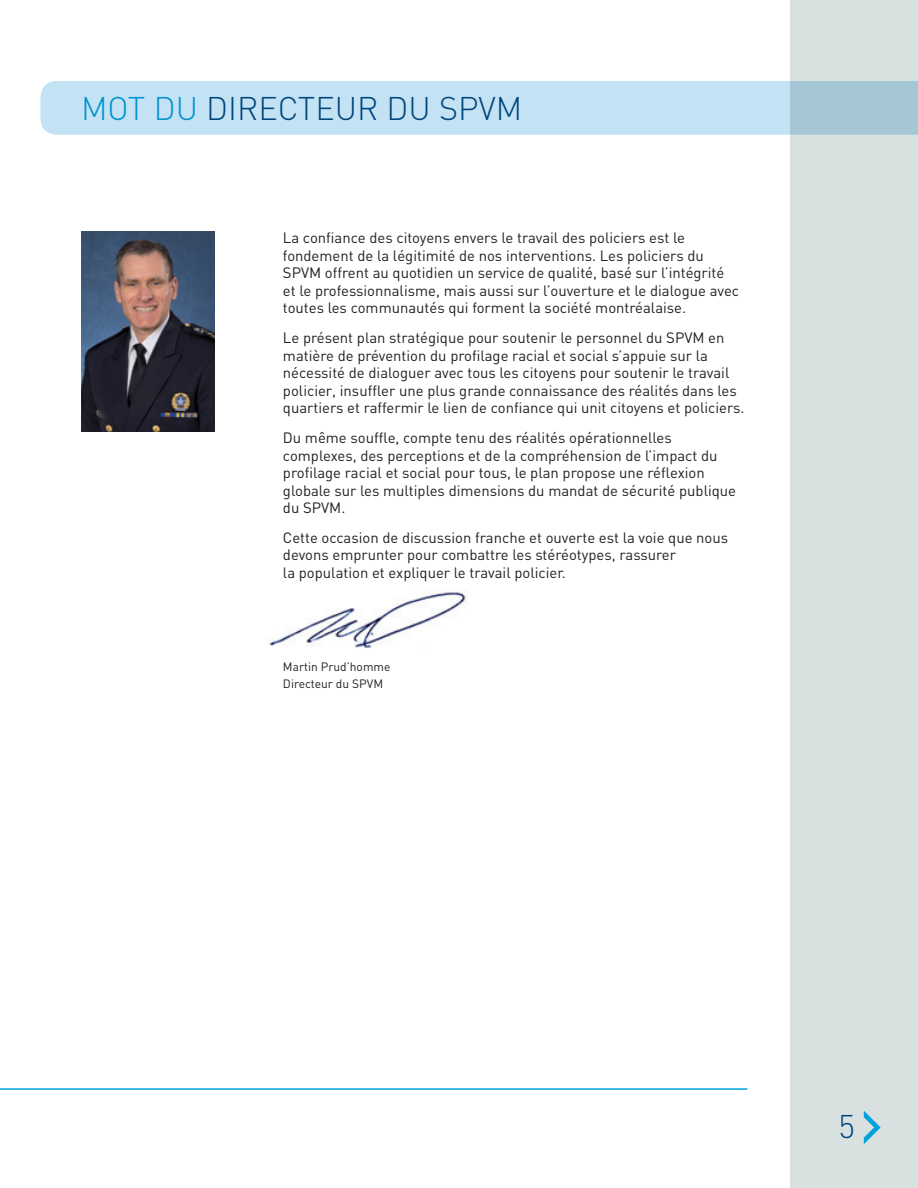
<style>
.page{position:relative;width:918px;height:1188px;background:#fff}
.page>*{position:absolute;margin:0;border:0;box-sizing:border-box;transform-origin:0 0}
.t1{font:300 32.4px "DIN";color:#00467e}
.t2{font:300 32.4px "DIN";color:#0093d0}
.t3{font:14.85px/17.5px "DIN";color:#231f20}
.t4{font:12px/16.5px "DIN";color:#231f20}
.s1{color:#00467e}
</style>
<div class="page">
<div style="left:790px;top:0;width:128px;height:1188px;background:#d9e1e0"></div>
<svg style="left:864px;top:1111px;width:17px;height:33px"></svg>
<hr style="left:0;top:1088px;width:747px;height:2px;background:#00a3d9">
<img style="left:269px;top:589px;width:199px;height:59px">
<svg style="left:40px;top:81px;width:878px;height:54px;background:#bfdeee"></svg>
<img style="left:81px;top:231px;width:133px;height:200px">
<h1 class="t2" style="left:81px;top:89px;width:143px">MOT DU <span class="s1">DIRE</span></h1>
<h1 class="t1" style="left:278px;top:89px;width:239px">CTEUR DU SPVM</h1>
<p class="t3" style="left:283px;top:229px;width:458px">La confiance des citoyens envers le travail des policiers est le fondement de la légitimité de nos interventions. Les policiers du SPVM offrent au quotidien un service de qualité, basé sur l’intégrité et le professionnalisme, mais aussi sur l’ouverture et le dialogue avec toutes les communautés qui forment la société montréalaise.</p>
<p class="t3" style="left:283px;top:329px;width:463px">Le présent plan stratégique pour soutenir le personnel du SPVM en matière de prévention du profilage racial et social s’appuie sur la nécessité de dialoguer avec tous les citoyens pour soutenir le travail policier, insuffler une plus grande connaissance des réalités dans les quartiers et raffermir le lien de confiance qui unit citoyens et policiers.</p>
<p class="t3" style="left:283px;top:429px;width:455px">Du même souffle, compte tenu des réalités opérationnelles complexes, des perceptions et de la compréhension de l’impact du profilage racial et social pour tous, le plan propose une réflexion globale sur les multiples dimensions du mandat de sécurité publique du SPVM .</p>
<p class="t3" style="left:283px;top:528px;width:447px">Cette occasion de discussion franche et ouverte est la voie que nous devons emprunter pour combattre les stéréotypes, rassurer<br>la population et expliquer le travail policier.</p>
<p class="t4" style="left:283px;top:659px;width:109px">Martin Prud’homme<br>Directeur du SPVM</p>
<h1 class="t1" style="left:839px;top:1107px;width:18px">5</h1>
</div>
